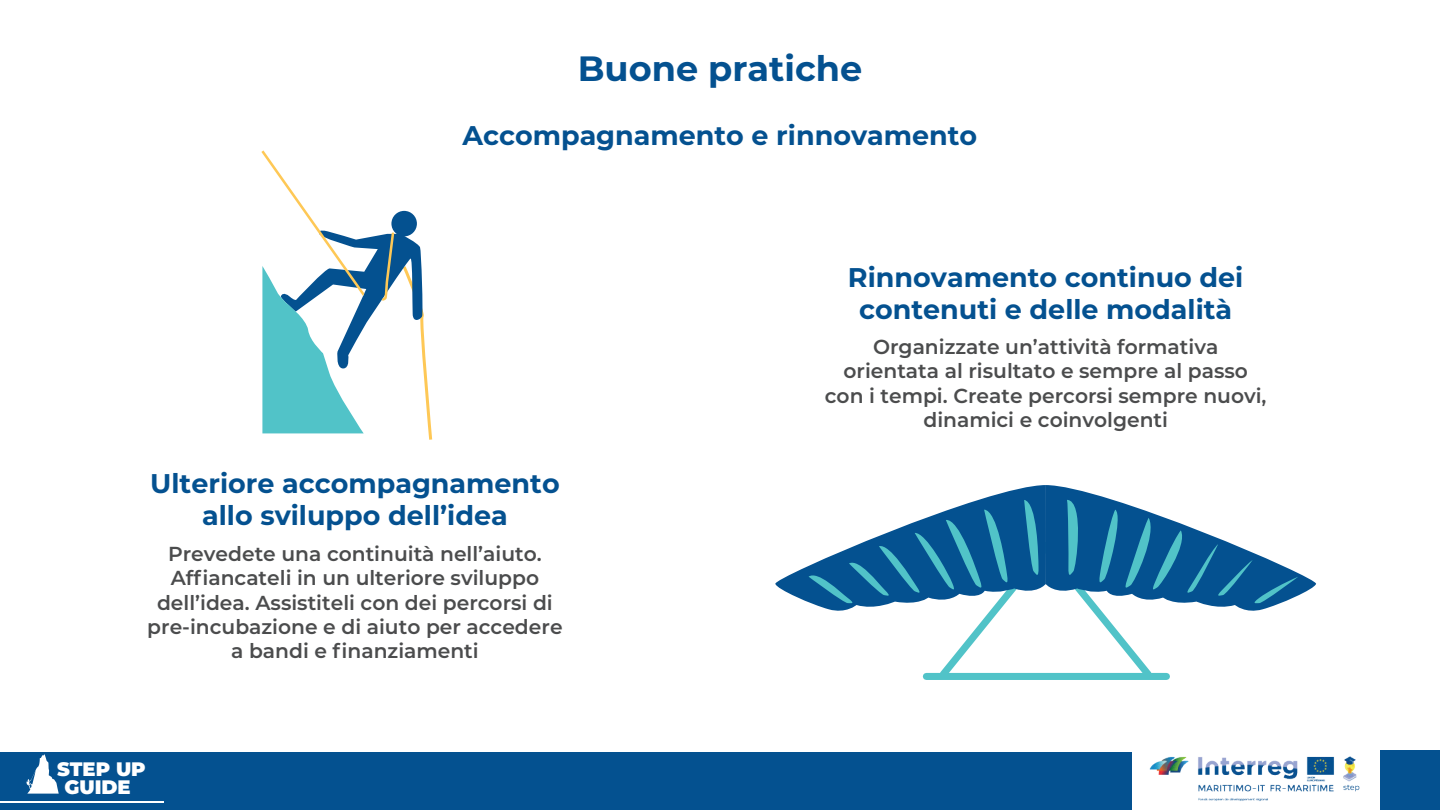
<style>
.page{position:relative;width:1440px;height:810px;background:#fff}
.page>*{position:absolute;margin:0;border:0;box-sizing:border-box;transform-origin:0 0}
.t1{font:700 35.1px "Montserrat";color:#045190}
.t2{font:700 27px/32.4px "Montserrat";color:#045190;text-align:center}
.t3{font:600 20.25px/24.3px "Montserrat";color:#4b4c4d;text-align:center}
.t4{font:900 19.5px/17.6px "Montserrat";color:#fff;text-align:center}
</style>
<div class="page">
<img style="left:1149px;top:756px;width:211px;height:45px">
<div style="left:0;top:752px;width:1132px;height:58px;background:#045190"></div>
<div style="left:1380px;top:750px;width:60px;height:60px;background:#045190"></div>
<svg style="left:26px;top:754px;width:33px;height:40px"></svg>
<hr style="left:0;top:801px;width:163px;height:2px;background:#fff">
<svg style="left:775px;top:485px;width:541px;height:195px"></svg>
<svg style="left:261px;top:150px;width:172px;height:290px"></svg>
<h1 class="t1" style="left:578px;top:43px;width:286px">Buone pratiche</h1>
<h2 class="t2" style="left:462px;top:118px;width:516px">Accompagnamento e rinnovamento</h2>
<h2 class="t2" style="left:848px;top:259px;width:397px">Rinnovamento continuo dei contenuti e delle modalità</h2>
<h2 class="t2" style="left:150px;top:466px;width:411px">Ulteriore accompagnamento allo sviluppo dell’idea</h2>
<p class="t3" style="left:147px;top:541px;width:417px">Prevedete una continuità nell’aiuto.<br>Affiancateli in un ulteriore sviluppo dell’idea. Assistiteli con dei percorsi di pre-incubazione e di aiuto per accedere a bandi e finanziamenti</p>
<p class="t4" style="left:57px;top:759px;width:90px">STEP UP<br>GUIDE</p>
<p class="t3" style="left:825px;top:334px;width:443px">Organizzate un’attività formativa orientata al risultato e sempre al passo con i tempi. Create percorsi sempre nuovi, dinamici e coinvolgenti</p>
</div>
